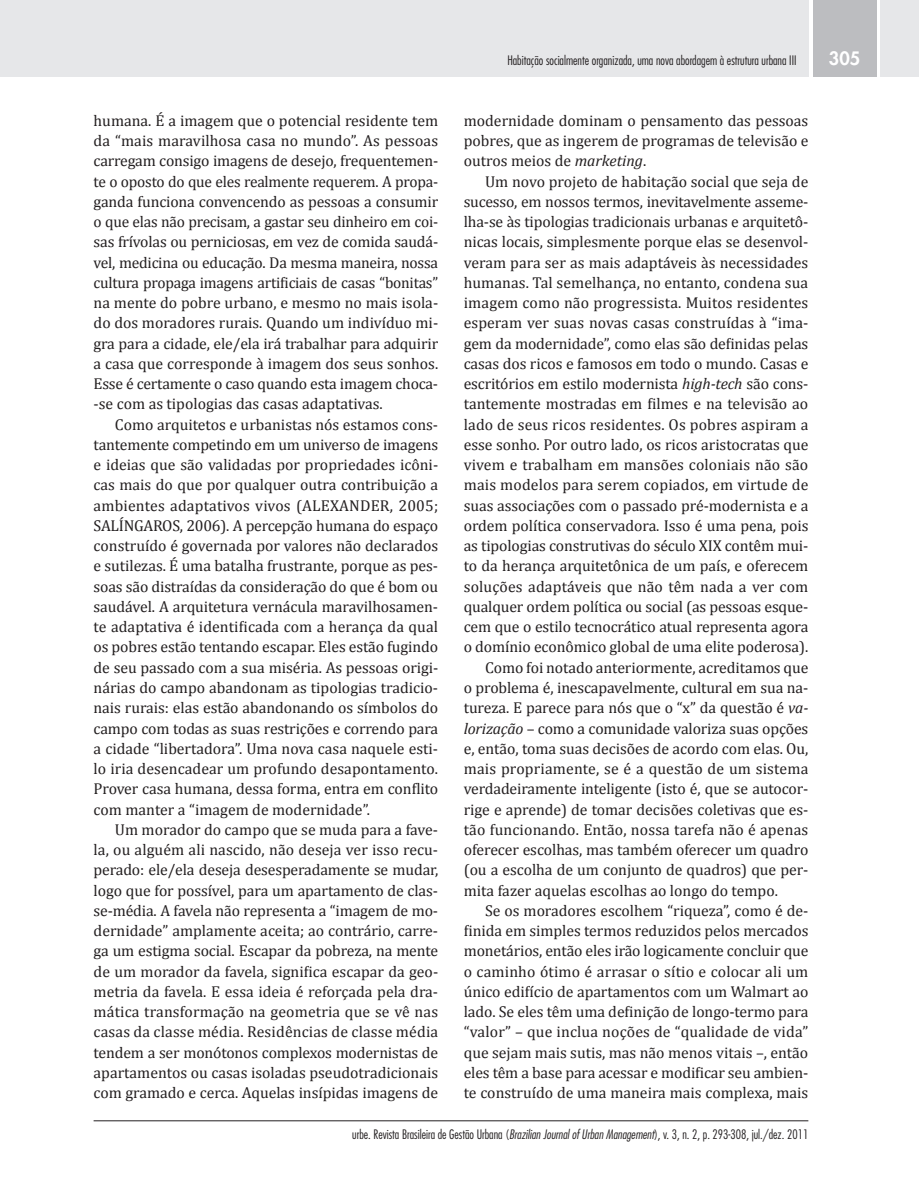
<style>
.page{position:relative;width:919px;height:1191px;background:#fff}
.page>*{position:absolute;margin:0;border:0;box-sizing:border-box;transform-origin:0 0}
.t1{font:800 18px "Futura Std";color:#fff}
.t2{font:15.75px/20.2px "Cambria";letter-spacing:-.005em;color:#231f20;text-align:justify}
.t3{font:300 condensed 12.75px "Futura Std";color:#231f20}
.s1{font-style:italic}
</style>
<div class="page">
<div style="left:0;top:0;width:808px;height:77px;background:#e6e7e9"></div>
<div style="left:880px;top:0;width:38px;height:77px;background:#e6e7e9"></div>
<div style="left:812px;top:0;width:64px;height:77px;background:#bcbdc0"></div>
<hr style="left:94px;top:1120px;width:714px;height:1px;background:#231f20">
<p class="t2" style="left:94px;top:110px;width:346px">humana. É a imagem que o potencial residente tem da “mais maravilhosa casa no mundo”. As pessoas carregam consigo imagens de desejo, frequentemen&shy;te o oposto do que eles realmente requerem. A propa&shy;ganda funciona convencendo as pessoas a consumir o que elas não precisam, a gastar seu dinheiro em coi&shy;sas frívolas ou perniciosas, em vez de comida saudá&shy;vel, medicina ou educação. Da mesma maneira, nossa cultura propaga imagens artificiais de casas “bonitas” na mente do pobre urbano, e mesmo no mais isola&shy;do dos moradores rurais. Quando um indivíduo mi&shy;gra para a cidade, ele/ela irá trabalhar para adquirir a casa que corresponde à imagem dos seus sonhos.<br>Esse é certamente o caso quando esta imagem choca--se com as tipologias das casas adaptativas.</p>
<p class="t2" style="left:94px;top:414px;width:346px;text-indent:21px">Como arquitetos e urbanistas nós estamos cons&shy;tantemente competindo em um universo de imagens e ideias que são validadas por propriedades icôni&shy;cas mais do que por qualquer outra contribuição a ambientes adaptativos vivos (ALEXANDER, 2005; SALÍNGAROS, 2006). A percepção humana do espaço construído é governada por valores não declarados e sutilezas. É uma batalha frustrante, porque as pes&shy;soas são distraídas da consideração do que é bom ou saudável. A arquitetura vernácula maravilhosamen&shy;te adaptativa é identificada com a herança da qual os pobres estão tentando escapar. Eles estão fugindo de seu passado com a sua miséria. As pessoas origi&shy;nárias do campo abandonam as tipologias tradicio&shy;nais rurais: elas estão abandonando os símbolos do campo com todas as suas restrições e correndo para a cidade “libertadora”. Uma nova casa naquele esti&shy;lo iria desencadear um profundo desapontamento.<br>Prover casa humana, dessa forma, entra em conflito com manter a “imagem de modernidade”.</p>
<p class="t2" style="left:94px;top:819px;width:346px;text-indent:21px">Um morador do campo que se muda para a fave&shy;la, ou alguém ali nascido, não deseja ver isso recu&shy;perado: ele/ela deseja desesperadamente se mudar, logo que for possível, para um apartamento de clas&shy;se-média. A favela não representa a “imagem de mo&shy;dernidade” amplamente aceita; ao contrário, carre&shy;ga um estigma social. Escapar da pobreza, na mente de um morador da favela, significa escapar da geo&shy;metria da favela. E essa ideia é reforçada pela dra&shy;mática transformação na geometria que se vê nas casas da classe média. Residências de classe média tendem a ser monótonos complexos modernistas de apartamentos ou casas isoladas pseudotradicionais com gramado e cerca. Aquelas insípidas imagens de</p>
<p class="t3" style="left:507px;top:55px;width:290px">Habitação socialmente organizada, uma nova abordagem à estrutura urbana III</p>
<p class="t1" style="left:828px;top:50px;width:33px">305</p>
<p class="t2" style="left:463px;top:110px;width:346px">modernidade dominam o pensamento das pessoas pobres, que as ingerem de programas de televisão e outros meios de <span class="s1">marketing</span>.</p>
<p class="t2" style="left:485px;top:171px;width:325px">Um novo projeto de habitação social que seja de</p>
<p class="t2" style="left:463px;top:191px;width:346px">sucesso, em nossos termos, inevitavelmente asseme-</p>
<p class="t2" style="left:463px;top:211px;width:346px">lha-se às tipologias tradicionais urbanas e arquitetô-</p>
<p class="t2" style="left:463px;top:231px;width:346px">nicas locais, simplesmente porque elas se desenvol-</p>
<p class="t2" style="left:463px;top:252px;width:346px">veram para ser as mais adaptáveis às necessidades</p>
<p class="t2" style="left:463px;top:272px;width:346px">humanas. Tal semelhança, no entanto, condena sua</p>
<p class="t2" style="left:463px;top:292px;width:346px">imagem como não progressista. Muitos residentes</p>
<p class="t2" style="left:463px;top:312px;width:346px">esperam ver suas novas casas construídas à “ima-</p>
<p class="t2" style="left:463px;top:333px;width:346px">gem da modernidade”, como elas são definidas pelas</p>
<p class="t2" style="left:463px;top:353px;width:346px">casas dos ricos e famosos em todo o mundo. Casas e</p>
<p class="t2" style="left:463px;top:373px;width:346px">escritórios em estilo modernista <span class="s1">high-tech</span> são cons-</p>
<p class="t2" style="left:463px;top:393px;width:346px">tantemente mostradas em filmes e na televisão ao</p>
<p class="t2" style="left:463px;top:414px;width:346px">lado de seus ricos residentes. Os pobres aspiram a</p>
<p class="t2" style="left:463px;top:434px;width:346px">esse sonho. Por outro lado, os ricos aristocratas que</p>
<p class="t2" style="left:463px;top:454px;width:346px">vivem e trabalham em mansões coloniais não são</p>
<p class="t2" style="left:463px;top:474px;width:346px">mais modelos para serem copiados, em virtude de</p>
<p class="t2" style="left:463px;top:495px;width:346px">suas associações com o passado pré-modernista e a</p>
<p class="t2" style="left:463px;top:515px;width:346px">ordem política conservadora. Isso é uma pena, pois</p>
<p class="t2" style="left:463px;top:535px;width:346px">as tipologias construtivas do século XIX contêm mui-</p>
<p class="t2" style="left:463px;top:555px;width:346px">to da herança arquitetônica de um país, e oferecem</p>
<p class="t2" style="left:463px;top:576px;width:346px">soluções adaptáveis que não têm nada a ver com</p>
<p class="t2" style="left:463px;top:596px;width:346px">qualquer ordem política ou social (as pessoas esque-</p>
<p class="t2" style="left:463px;top:616px;width:346px">cem que o estilo tecnocrático atual representa agora</p>
<p class="t2" style="left:463px;top:636px;width:346px">o domínio econômico global de uma elite poderosa).</p>
<p class="t2" style="left:485px;top:657px;width:325px">Como foi notado anteriormente, acreditamos que</p>
<p class="t2" style="left:463px;top:677px;width:346px">o problema é, inescapavelmente, cultural em sua na-</p>
<p class="t2" style="left:463px;top:697px;width:346px">tureza. E parece para nós que o “x” da questão é <span class="s1">va-</span></p>
<p class="t2" style="left:463px;top:717px;width:346px"><span class="s1">lorização</span> – como a comunidade valoriza suas opções</p>
<p class="t2" style="left:463px;top:738px;width:346px">e, então, toma suas decisões de acordo com elas. Ou,</p>
<p class="t2" style="left:463px;top:758px;width:346px">mais propriamente, se é a questão de um sistema</p>
<p class="t2" style="left:463px;top:778px;width:346px">verdadeiramente inteligente (isto é, que se autocor-</p>
<p class="t2" style="left:463px;top:798px;width:346px">rige e aprende) de tomar decisões coletivas que es-</p>
<p class="t2" style="left:463px;top:819px;width:346px">tão funcionando. Então, nossa tarefa não é apenas</p>
<p class="t2" style="left:463px;top:839px;width:346px">oferecer escolhas, mas também oferecer um quadro</p>
<p class="t2" style="left:463px;top:859px;width:346px">(ou a escolha de um conjunto de quadros) que per-</p>
<p class="t2" style="left:463px;top:879px;width:316px">mita fazer aquelas escolhas ao longo do tempo.</p>
<p class="t2" style="left:485px;top:900px;width:325px">Se os moradores escolhem “riqueza”, como é de-</p>
<p class="t2" style="left:463px;top:920px;width:346px">finida em simples termos reduzidos pelos mercados</p>
<p class="t2" style="left:463px;top:940px;width:346px">monetários, então eles irão logicamente concluir que</p>
<p class="t2" style="left:463px;top:960px;width:346px">o caminho ótimo é arrasar o sítio e colocar ali um</p>
<p class="t2" style="left:463px;top:981px;width:346px">único edifício de apartamentos com um Walmart ao</p>
<p class="t2" style="left:463px;top:1001px;width:346px">lado. Se eles têm uma definição de longo-termo para</p>
<p class="t2" style="left:463px;top:1021px;width:346px">“valor” – que inclua noções de “qualidade de vida”</p>
<p class="t2" style="left:463px;top:1041px;width:346px">que sejam mais sutis, mas não menos vitais –, então</p>
<p class="t2" style="left:463px;top:1062px;width:346px">eles têm a base para acessar e modificar seu ambien-</p>
<p class="t2" style="left:463px;top:1082px;width:346px">te construído de uma maneira mais complexa, mais</p>
<p class="t3" style="left:352px;top:1128px;width:457px">urbe. Revista Brasileira de Gestão Urbana (<span class="s1">Brazilian Journal of Urban Management</span>), v. 3, n. 2, p. 293-308, jul./dez. 2011</p>
</div>
